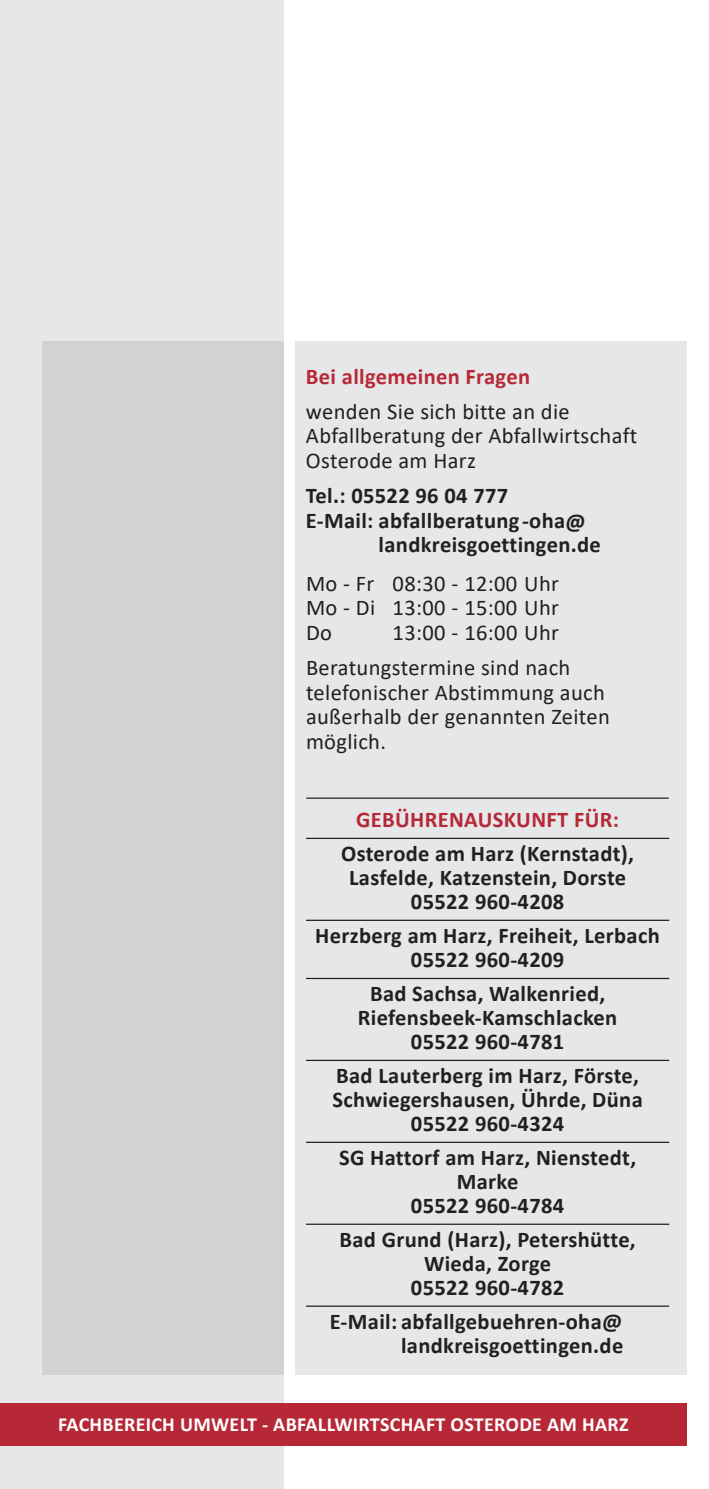
<style>
.page{position:relative;width:709px;height:1489px;background:#fff}
.page>*{position:absolute;margin:0;border:0;box-sizing:border-box;transform-origin:0 0}
.t1{font:700 22.5px/23.8px "Calibri";letter-spacing:.015em;color:#231f20;text-align:center}
.t2{font:22.5px/24.5px "Calibri";letter-spacing:.015em;color:#231f20}
.t3{font:700 22.5px "Calibri";letter-spacing:.015em;color:#b72837}
.t4{font:700 20px "Calibri";letter-spacing:.015em;color:#fff}
</style>
<div class="page">
<div style="left:0;top:0;width:283px;height:1488px;background:#e6e7e9"></div>
<div style="left:43px;top:341px;width:240px;height:1033px;background:#d1d2d4"></div>
<div style="left:295px;top:341px;width:392px;height:1033px;background:#e6e7e9"></div>
<div style="left:0;top:1403px;width:687px;height:42px;background:#b72837"></div>
<hr style="left:306px;top:837px;width:363px;height:2px;background:#231f20">
<hr style="left:306px;top:919px;width:363px;height:1px;background:#231f20">
<hr style="left:306px;top:977px;width:363px;height:2px;background:#231f20">
<hr style="left:306px;top:1059px;width:363px;height:1px;background:#231f20">
<hr style="left:306px;top:1141px;width:363px;height:1px;background:#231f20">
<hr style="left:306px;top:1223px;width:363px;height:1px;background:#231f20">
<hr style="left:306px;top:1305px;width:363px;height:1px;background:#231f20">
<hr style="left:306px;top:797px;width:362px;height:1px;background:#231f20">
<p class="t3" style="left:306px;top:362px;width:225px">Bei allgemeinen Fragen</p>
<p class="t2" style="left:306px;top:399px;width:333px">wenden Sie sich bitte an die<br>Abfallberatung der Abfallwirtschaft<br>Osterode am Harz</p>
<p class="t1" style="left:306px;top:483px;width:204px">Tel.: 05522 96 04 777</p>
<p class="t1" style="left:306px;top:508px;width:281px">E-Mail: abfallberatung-oha@</p>
<p class="t1" style="left:378px;top:532px;width:224px">landkreisgoettingen.de</p>
<p class="t2" style="left:306px;top:571px;width:254px;text-align:justify">Mo ‐ Fr 08:30 ‐ 12:00 Uhr Mo ‐ Di 13:00 ‐ 15:00 Uhr Do</p>
<p class="t2" style="left:306px;top:614px;width:266px;line-height:35.2px;text-indent:87px">13:00 ‐ 16:00 Uhr<br>Beratungstermine sind nach</p>
<p class="t2" style="left:306px;top:679px;width:305px">telefonischer Abstimmung auch außerhalb der genannten Zeiten möglich.</p>
<p class="t3" style="left:356px;top:805px;width:264px">GEBÜHRENAUSKUNFT FÜR:</p>
<p class="t1" style="left:341px;top:841px;width:294px">Osterode am Harz (Kernstadt),<br>Lasfelde, Katzenstein, Dorste<br>05522 960-4208</p>
<p class="t1" style="left:315px;top:923px;width:346px">Herzberg am Harz, Freiheit, Lerbach<br>05522 960-4209</p>
<p class="t1" style="left:358px;top:981px;width:261px">Bad Sachsa, Walkenried,<br>Riefensbeek-Kamschlacken<br>05522 960-4781</p>
<p class="t1" style="left:332px;top:1063px;width:312px">Bad Lauterberg im Harz, Förste,<br>Schwiegershausen, Ührde, Düna<br>05522 960-4324</p>
<p class="t1" style="left:339px;top:1145px;width:299px">SG Hattorf am Harz, Nienstedt,<br>Marke<br>05522 960-4784</p>
<p class="t1" style="left:339px;top:1227px;width:298px">Bad Grund (Harz), Petershütte,<br>Wieda, Zorge<br>05522 960-4782</p>
<p class="t1" style="left:330px;top:1309px;width:295px;text-align:right">E-Mail: abfallgebuehren-oha@ landkreisgoettingen.de</p>
<p class="t4" style="left:58px;top:1411px;width:572px">FACHBEREICH UMWELT - ABFALLWIRTSCHAFT OSTERODE AM HARZ</p>
</div>
